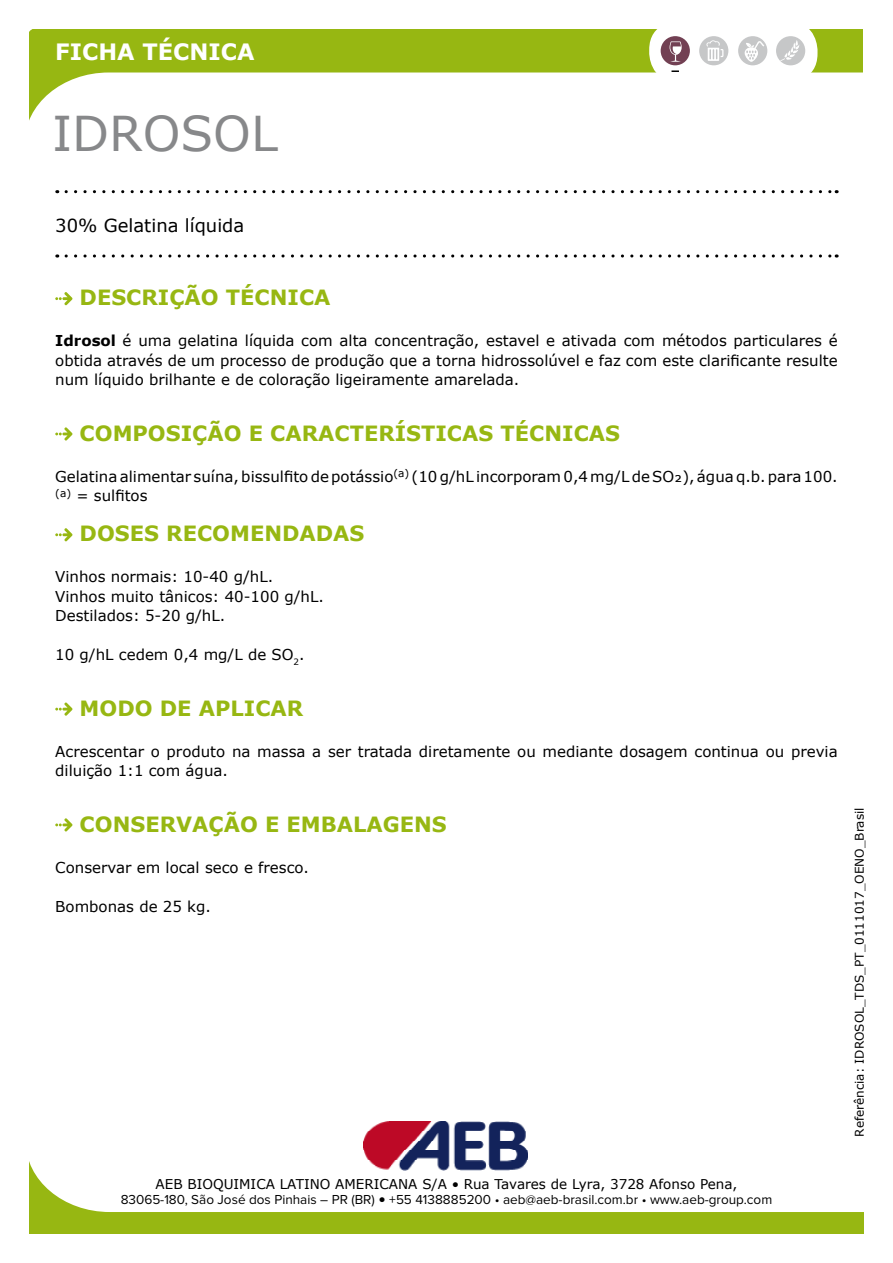
<style>
.page{position:relative;width:893px;height:1263px;background:#fff}
.page>*{position:absolute;margin:0;border:0;box-sizing:border-box;transform-origin:0 0}
.t1{font:48px "Verdana";color:#87888a}
.t2{font:700 22.5px "Verdana";color:#fff}
.t3{font:700 21px "Verdana";color:#97b712}
.t4{font:18px "Verdana";color:#000}
.t5{font:15px/19.5px "Verdana";color:#000}
.t6{font:13.5px "Proxima Nova";color:#000}
.t7{font:13.5px "Verdana";color:#000}
.t8{font:12px "Verdana";color:#000}
.s1{font-weight:700}
.s2{font-family:"Verdana"}
</style>
<div class="page">
<svg style="left:30px;top:1164px;width:834px;height:69px"></svg>
<svg style="left:66px;top:190px;width:771px;height:3px"></svg>
<svg style="left:66px;top:254px;width:771px;height:4px"></svg>
<svg style="left:29px;top:30px;width:834px;height:91px"></svg>
<svg style="left:649px;top:21px;width:167px;height:61px"></svg>
<div style="left:650px;top:22px;width:167px;height:60px;background:#fff;border-radius:28px"></div>
<svg style="left:671px;top:70px;width:8px;height:2px"></svg>
<div style="left:776px;top:36px;width:29px;height:29px;background:#c6c7c8;border-radius:50%"></div>
<svg style="left:780px;top:40px;width:20px;height:21px"></svg>
<div style="left:738px;top:36px;width:29px;height:29px;background:#c6c7c8;border-radius:50%"></div>
<div style="left:661px;top:36px;width:29px;height:29px;background:#724053;border-radius:50%"></div>
<div style="left:699px;top:36px;width:29px;height:29px;background:#c6c7c8;border-radius:50%"></div>
<svg style="left:706px;top:40px;width:17px;height:21px"></svg>
<svg style="left:670px;top:41px;width:12px;height:21px"></svg>
<svg style="left:745px;top:41px;width:19px;height:21px"></svg>
<img style="left:363px;top:1121px;width:165px;height:49px">
<svg style="left:55px;top:292px;width:17px;height:13px"></svg>
<svg style="left:55px;top:427px;width:17px;height:13px"></svg>
<svg style="left:55px;top:528px;width:17px;height:13px"></svg>
<svg style="left:55px;top:702px;width:17px;height:14px"></svg>
<svg style="left:55px;top:818px;width:17px;height:13px"></svg>
<h2 class="t2" style="left:55px;top:36px;width:201px">FICHA TÉCNICA</h2>
<h1 class="t1" style="left:52px;top:101px;width:227px">IDROSOL</h1>
<p class="t4" style="left:55px;top:213px;width:191px">30% Gelatina líquida</p>
<h3 class="t3" style="left:80px;top:283px;width:252px">DESCRIÇÃO TÉCNICA</h3>
<p class="t5" style="left:55px;top:331px;width:784px;text-align:justify"><span class="s1">Idrosol</span> é uma gelatina líquida com alta concentração, estavel e ativada com métodos particulares é obtida através de um processo de produção que a torna hidrossolúvel e faz com este clarificante resulte num líquido brilhante e de coloração ligeiramente amarelada.</p>
<h3 class="t3" style="left:80px;top:418px;width:542px">COMPOSIÇÃO E CARACTERÍSTICAS TÉCNICAS</h3>
<p class="t5" style="left:55px;top:466px;width:784px">Gelatina alimentar suína, bissulfito de potássio<sup>(a)</sup> (10 g/hL incorporam 0,4 mg/L de SO₂), água q.b. para 100. <sup>(a)</sup> = sulfitos</p>
<h3 class="t3" style="left:80px;top:519px;width:286px">DOSES RECOMENDADAS</h3>
<p class="t5" style="left:55px;top:567px;width:270px">Vinhos normais: 10-40 g/hL.<br>Vinhos muito tânicos: 40-100 g/hL.<br>Destilados: 5-20 g/hL.</p>
<p class="t5" style="left:55px;top:645px;width:251px">10 g/hL cedem 0,4 mg/L de SO<sub>2</sub>.</p>
<h3 class="t3" style="left:80px;top:693px;width:225px">MODO DE APLICAR</h3>
<p class="t5" style="left:55px;top:741px;width:784px">Acrescentar o produto na massa a ser tratada diretamente ou mediante dosagem continua ou previa diluição 1:1 com água.</p>
<h3 class="t3" style="left:80px;top:809px;width:369px">CONSERVAÇÃO E EMBALAGENS</h3>
<p class="t5" style="left:55px;top:857px;width:255px">Conservar em local seco e fresco.</p>
<p class="t5" style="left:55px;top:896px;width:157px">Bombonas de 25 kg.</p>
<p class="t8" style="left:851px;top:1136px;width:330px;rotate:-90deg">Referência: IDROSOL_TDS_PT_0111017_OENO_Brasil</p>
<p class="t7" style="left:156px;top:1175px;width:583px">AEB BIOQUIMICA LATINO AMERICANA S/A • Rua Tavares de Lyra, 3728 Afonso Pena,</p>
<p class="t6" style="left:121px;top:1194px;width:653px">83065-180, São José dos Pinhais – PR (BR) <span class="s2">•</span> +55 4138885200 • aeb@aeb-brasil.com.br • www.aeb-group.com</p>
</div>
